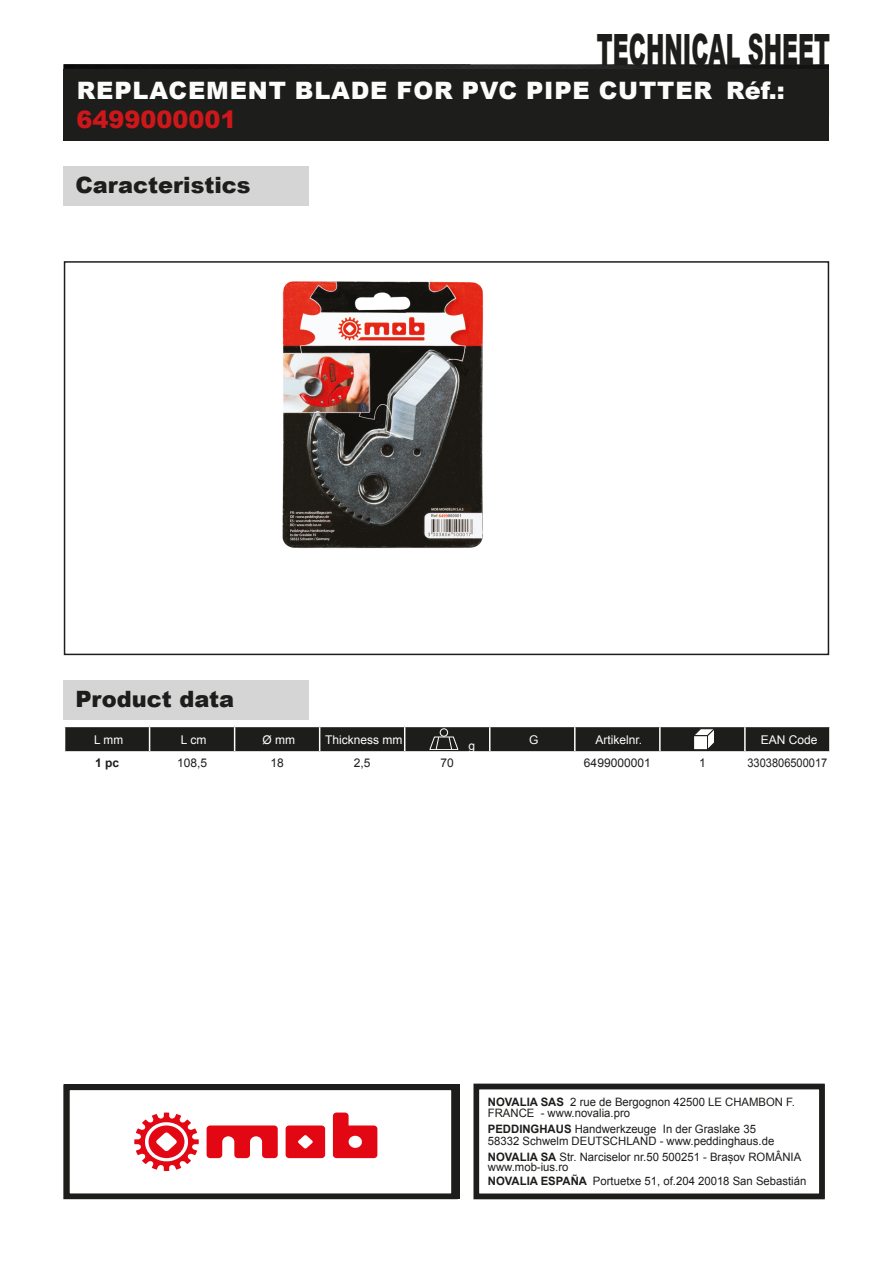
<style>
.page{position:relative;width:893px;height:1263px;background:#fff}
.page>*{position:absolute;margin:0;border:0;box-sizing:border-box;transform-origin:0 0}
.t1{font:900 43.2px "Arial";color:#1d1d1b;scale:.51 1}
.t2{font:900 24px "Arial";letter-spacing:.035em;color:#fcfcfc}
.t3{font:900 24px "Arial";color:#cd171a}
.t4{font:900 22.5px "Arial";color:#1d1d1b}
.t5{font:12.9px/14.2px "Arial";color:#1d1d1b}
.t6{font:700 12.9px "Arial";color:#1d1d1b}
.t7{font:12px "Arial";color:#fff}
.t8{font:12px "Arial";color:#1d1d1b}
.t9{font:12px "Arial";color:#1d1d1b;scale:.92 1}
.t10{font:700 12px "Arial";color:#1d1d1b}
.t11{font:11.55px/11.6px "Arial";color:#1d1d1b}
.s1{font-weight:700}
</style>
<div class="page">
<img style="left:64px;top:64px;width:765px;height:5px">
<div style="left:64px;top:69px;width:765px;height:72px;background:#1d1d1b"></div>
<div style="left:64px;top:166px;width:245px;height:40px;background:#d5d5d5"></div>
<div style="left:64px;top:261px;width:765px;height:394px;border:2px solid #1d1d1b"></div>
<div style="left:64px;top:680px;width:245px;height:40px;background:#d5d5d5"></div>
<svg style="left:64px;top:726px;width:766px;height:26px;background:#373735"></svg>
<img style="left:282px;top:281px;width:202px;height:268px">
<div style="left:473px;top:1084px;width:352px;height:115px;border:6px solid #1d1d1b"></div>
<div style="left:64px;top:1084px;width:393px;height:115px;border:6px solid #1d1d1b"></div>
<svg style="left:207px;top:1125px;width:71px;height:33px"></svg>
<svg style="left:286px;top:1125px;width:39px;height:33px"></svg>
<svg style="left:134px;top:1112px;width:65px;height:59px"></svg>
<svg style="left:333px;top:1112px;width:44px;height:46px"></svg>
<h1 class="t1" style="left:597px;top:18px;width:458px">TECHNICAL SHEET</h1>
<h2 class="t2" style="left:77px;top:73px;width:709px">REPLACEMENT BLADE FOR PVC PIPE CUTTER Réf.:</h2>
<h2 class="t3" style="left:76px;top:102px;width:162px">6499000001</h2>
<h3 class="t4" style="left:75px;top:168px;width:177px">Caracteristics</h3>
<h3 class="t4" style="left:75px;top:683px;width:160px">Product data</h3>
<p class="t7" style="left:94px;top:731px;width:30px">L mm</p>
<p class="t7" style="left:181px;top:731px;width:27px">L cm</p>
<p class="t7" style="left:262px;top:731px;width:34px">Ø mm</p>
<p class="t7" style="left:325px;top:731px;width:79px">Thickness mm</p>
<p class="t7" style="left:468px;top:737px;width:8px">g</p>
<p class="t7" style="left:529px;top:731px;width:11px">G</p>
<p class="t7" style="left:595px;top:731px;width:48px">Artikelnr.</p>
<p class="t7" style="left:761px;top:731px;width:58px">EAN Code</p>
<p class="t10" style="left:95px;top:754px;width:26px">1 pc</p>
<p class="t8" style="left:177px;top:754px;width:32px">108,5</p>
<p class="t8" style="left:270px;top:754px;width:15px">18</p>
<p class="t8" style="left:354px;top:754px;width:18px">2,5</p>
<p class="t8" style="left:441px;top:754px;width:15px">70</p>
<p class="t8" style="left:584px;top:754px;width:68px">6499000001</p>
<p class="t8" style="left:699px;top:754px;width:8px">1</p>
<p class="t9" style="left:747px;top:754px;width:88px">3303806500017</p>
<p class="t11" style="left:488px;top:1096px;width:309px"><span class="s1">NOVALIA SAS</span> 2 rue de Bergognon 42500 LE CHAMBON F.<br>FRANCE - www.novalia.pro</p>
<p class="t11" style="left:488px;top:1123px;width:288px"><span class="s1">PEDDINGHAUS</span> Handwerkzeuge In der Graslake 35<br>58332 Schwelm DEUTSCHLAND - www.peddinghaus.de</p>
<p class="t11" style="left:488px;top:1151px;width:315px;line-height:10.2px"><span class="s1">NOVALIA SA</span> Str. Narciselor nr.50 500251 - Brașov ROMÂNIA www.mob-ius.ro</p>
<p class="t11" style="left:488px;top:1175px;width:320px"><span class="s1">NOVALIA ESPAÑA</span> Portuetxe 51, of.204 20018 San Sebastián</p>
<p class="t6" style="left:504px;top:1105px;width:86px">NOVALIA SAS</p>
<p class="t5" style="left:504px;top:1121px;width:181px">2 rue de Bergognon 42500<br>LE CHAMBON FEUGEROLLES<br>FRANCE<br>www.novalia.pro</p>
</div>
